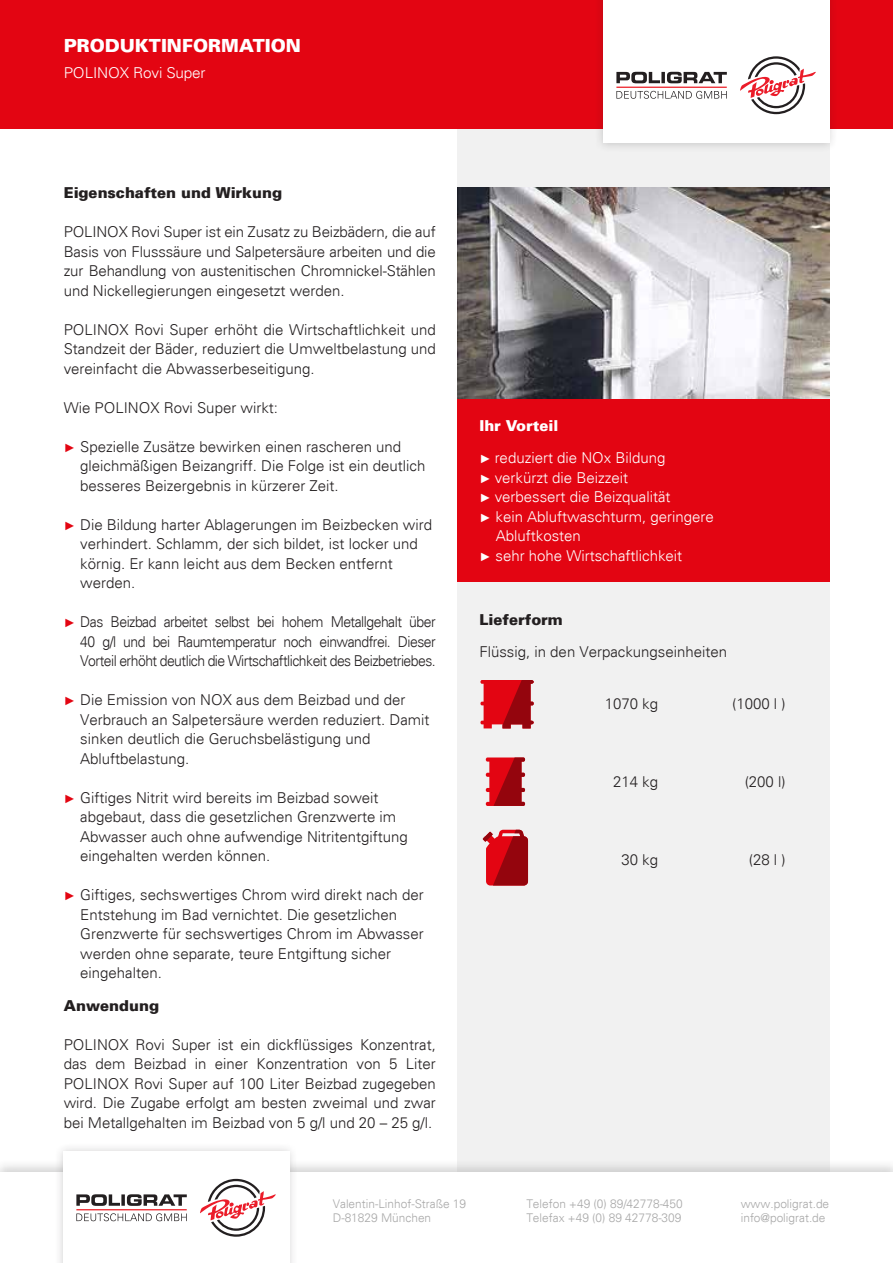
<style>
.page{position:relative;width:893px;height:1263px;background:#fff}
.page>*{position:absolute;margin:0;border:0;box-sizing:border-box;transform-origin:0 0}
.t1{font:900 18px "Univers";color:#fff}
.t2{font:300 15px/19.5px "Univers";color:#231f20}
.t3{font:300 15px/31.7px "Univers";color:#fff}
.t4{font:300 15px/19.5px "Univers";color:#231f20;text-align:justify;scale:.93 1}
.t5{font:900 15px "Univers";color:#231f20}
.t6{font:300 12px/14.4px "Univers";color:#a8a8a8}
.s1{font-family:"Arial";font-weight:700;font-size:12px;color:#e30512}
.s2{font-weight:900}
.s3{font-family:"Arial";font-weight:700;font-size:12px}
</style>
<div class="page">
<div style="left:457px;top:123px;width:372px;height:1089px;background:#f1f1f1"></div>
<div style="left:0;top:0;width:893px;height:129px;background:#e30512"></div>
<div style="left:594px;top:0;width:244px;height:153px;background:#231f20;opacity:.2"></div>
<div style="left:603px;top:0;width:226px;height:143px;background:#fff"></div>
<svg style="left:740px;top:56px;width:76px;height:58px"></svg>
<svg style="left:616px;top:72px;width:111px;height:11px"></svg>
<svg style="left:616px;top:91px;width:111px;height:8px"></svg>
<hr style="left:616px;top:87px;width:111px;height:1px;background:#ec1d25">
<div style="left:0;top:1159px;width:893px;height:104px;background:#a8a8a8;opacity:.5"></div>
<div style="left:0;top:1172px;width:893px;height:91px;background:#fff"></div>
<div style="left:54px;top:1142px;width:244px;height:121px;background:#231f20;opacity:.2"></div>
<div style="left:63px;top:1151px;width:226px;height:112px;background:#fff"></div>
<svg style="left:200px;top:1179px;width:76px;height:58px"></svg>
<svg style="left:76px;top:1194px;width:111px;height:12px"></svg>
<svg style="left:76px;top:1213px;width:111px;height:8px"></svg>
<hr style="left:76px;top:1209px;width:111px;height:1px;background:#ec1d25">
<img style="left:457px;top:187px;width:372px;height:212px">
<div style="left:457px;top:399px;width:372px;height:183px;background:#e30512"></div>
<svg style="left:486px;top:757px;width:39px;height:49px;background:#bf212a"></svg>
<svg style="left:480px;top:680px;width:54px;height:48px;background:#c9232d"></svg>
<svg style="left:483px;top:830px;width:45px;height:55px;background:#bb232c"></svg>
<p class="t1" style="left:64px;top:34px;width:239px">PRODUKTINFORMATION</p>
<p class="t3" style="left:64px;top:57px;width:143px">POLINOX Rovi Super</p>
<p class="t5" style="left:64px;top:183px;width:220px">Eigenschaften und Wirkung</p>
<p class="t2" style="left:64px;top:222px;width:374px;text-align:justify">POLINOX Rovi Super ist ein Zusatz zu Beizbädern, die auf Basis von Flusssäure und Salpetersäure arbeiten und die zur Behandlung von austenitischen Chromnickel-Stählen und Nickellegierungen eingesetzt werden.</p>
<p class="t2" style="left:64px;top:320px;width:374px;text-align:justify">POLINOX Rovi Super erhöht die Wirtschaftlichkeit und Standzeit der Bäder, reduziert die Umweltbelastung und vereinfacht die Abwasserbeseitigung.</p>
<p class="t2" style="left:64px;top:398px;width:216px">Wie POLINOX Rovi Super wirkt:</p>
<p class="t2" style="left:80px;top:437px;width:347px;text-indent:-16px"><span class="s1">►</span> Spezielle Zusätze bewirken einen rascheren und gleichmäßigen Beizangriff. Die Folge ist ein deutlich besseres Beizergebnis in kürzerer Zeit.</p>
<p class="t2" style="left:80px;top:515px;width:353px;text-indent:-16px"><span class="s1">►</span> Die Bildung harter Ablagerungen im Beizbecken wird verhindert. Schlamm, der sich bildet, ist locker und körnig. Er kann leicht aus dem Becken entfernt werden.</p>
<p class="t4" style="left:80px;top:612px;width:384px;text-indent:-17px"><span class="s1">►</span> Das Beizbad arbeitet selbst bei hohem Metallgehalt über 40 g/l und bei Raumtemperatur noch einwandfrei. Dieser Vorteil erhöht deutlich die Wirtschaftlichkeit des Beizbetriebes.</p>
<p class="t2" style="left:80px;top:690px;width:351px;text-indent:-16px"><span class="s1">►</span> Die Emission von NOX aus dem Beizbad und der Verbrauch an Salpetersäure werden reduziert. Damit sinken deutlich die Geruchsbelästigung und Abluftbelastung.</p>
<p class="t2" style="left:80px;top:788px;width:329px;text-indent:-16px"><span class="s1">►</span> Giftiges Nitrit wird bereits im Beizbad soweit abgebaut, dass die gesetzlichen Grenzwerte im Abwasser auch ohne aufwendige Nitritentgiftung eingehalten werden können.</p>
<p class="t2" style="left:80px;top:885px;width:345px;text-indent:-16px"><span class="s1">►</span> Giftiges, sechswertiges Chrom wird direkt nach der Entstehung im Bad vernichtet. Die gesetzlichen Grenzwerte für sechswertiges Chrom im Abwasser werden ohne separate, teure Entgiftung sicher eingehalten.</p>
<p class="t5" style="left:64px;top:995px;width:97px">Anwendung</p>
<p class="t2" style="left:64px;top:1034px;width:374px;text-align:justify">POLINOX Rovi Super ist ein dickflüssiges Konzentrat, das dem Beizbad in einer Konzentration von 5 Liter POLINOX Rovi Super auf 100 Liter Beizbad zugegeben wird. Die Zugabe erfolgt am besten zweimal und zwar bei Metallgehalten im Beizbad von 5 g/l und 20 – 25 g/l.</p>
<p class="t3" style="left:479px;top:410px;width:188px"><span class="s2">Ihr Vorteil<br></span><span class="s3">►</span> reduziert die NOx Bildung</p>
<p class="t3" style="left:479px;top:461px;width:150px"><span class="s3">►</span> verkürzt die Beizzeit</p>
<p class="t3" style="left:479px;top:481px;width:193px"><span class="s3">►</span> verbessert die Beizqualität</p>
<p class="t3" style="left:479px;top:500px;width:236px"><span class="s3">►</span> kein Abluftwaschturm, geringere</p>
<p class="t3" style="left:496px;top:520px;width:87px">Abluftkosten</p>
<p class="t3" style="left:479px;top:539px;width:204px"><span class="s3">►</span> sehr hohe Wirtschaftlichkeit</p>
<p class="t5" style="left:479px;top:610px;width:85px">Lieferform</p>
<p class="t2" style="left:479px;top:642px;width:249px">Flüssig, in den Verpackungseinheiten</p>
<p class="t2" style="left:605px;top:694px;width:55px">1070 kg</p>
<p class="t2" style="left:732px;top:694px;width:55px">(1000 l )</p>
<p class="t2" style="left:613px;top:772px;width:47px">214 kg</p>
<p class="t2" style="left:745px;top:772px;width:42px">(200 l)</p>
<p class="t2" style="left:621px;top:850px;width:38px">30 kg</p>
<p class="t2" style="left:749px;top:850px;width:38px">(28 l )</p>
<p class="t6" style="left:333px;top:1196px;width:135px">Valentin-Linhof-Straße 19<br>D-81829 München</p>
<p class="t6" style="left:526px;top:1196px;width:158px">Telefon +49 (0) 89/42778-450<br>Telefax +49 (0) 89 42778-309</p>
<p class="t6" style="left:741px;top:1196px;width:90px">www.poligrat.de info@poligrat.de</p>
</div>
